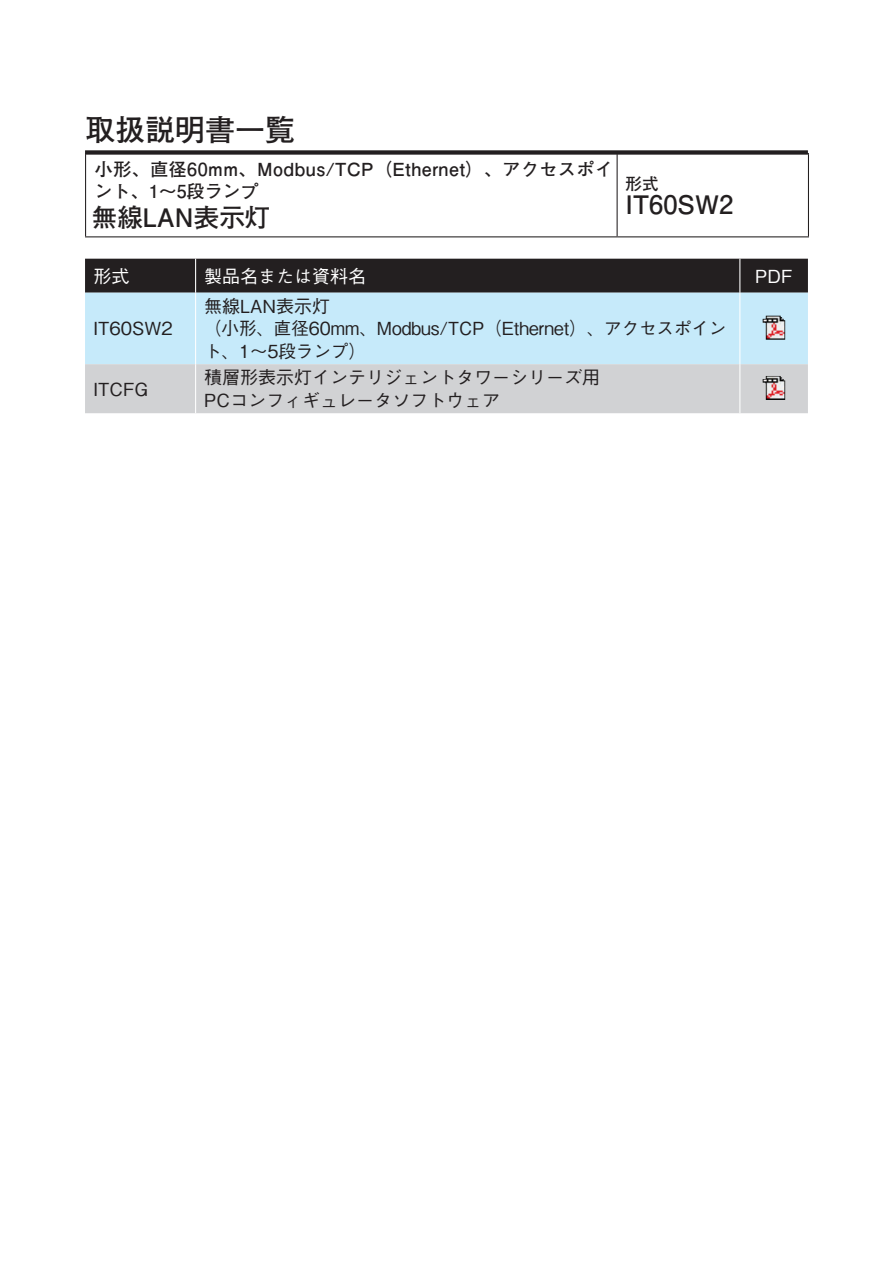
<style>
.page{position:relative;width:893px;height:1263px;background:#fff}
.page>*{position:absolute;margin:0;border:0;box-sizing:border-box;transform-origin:0 0}
.t1{font:700 30px "Futo Go B101 Pro";color:#231f20}
.t2{font:700 25.5px "Futo Go B101 Pro";color:#231f20}
.t3{font:500 18px/22.5px "Gothic BBB Pro";color:#231f20}
.t4{font:700 18px/22.5px "Futo Go B101 Pro";letter-spacing:.025em;color:#231f20}
.t5{font:500 18px "Gothic BBB Pro";color:#fff}
.t6{font:700 16.5px "Futo Go B101 Pro";color:#231f20}
</style>
<div class="page">
<div style="left:85px;top:150px;width:723px;height:5px;background:#231f20"></div>
<hr style="left:617px;top:153px;width:192px;height:1px;background:#231f20">
<hr style="left:617px;top:154px;width:1px;height:82px;background:#231f20">
<hr style="left:85px;top:154px;width:1px;height:82px;background:#231f20">
<hr style="left:808px;top:154px;width:1px;height:82px;background:#231f20">
<hr style="left:85px;top:236px;width:532px;height:1px;background:#231f20">
<hr style="left:617px;top:236px;width:192px;height:1px;background:#231f20">
<div style="left:85px;top:259px;width:723px;height:34px;background:#231f20"></div>
<div style="left:85px;top:293px;width:723px;height:71px;background:#c6eafa"></div>
<div style="left:85px;top:364px;width:723px;height:49px;background:#d1d2d4"></div>
<hr style="left:195px;top:259px;width:1px;height:34px;background:#fff">
<hr style="left:739px;top:259px;width:1px;height:34px;background:#fff">
<hr style="left:195px;top:293px;width:1px;height:71px;background:#fff">
<hr style="left:739px;top:293px;width:1px;height:71px;background:#fff">
<hr style="left:195px;top:364px;width:1px;height:49px;background:#fff">
<hr style="left:739px;top:364px;width:1px;height:49px;background:#fff">
<img style="left:763px;top:316px;width:22px;height:24px">
<img style="left:763px;top:376px;width:22px;height:24px">
<h1 class="t1" style="left:85px;top:106px;width:211px">取扱説明書一覧</h1>
<p class="t4" style="left:95px;top:155px;width:519px">小形、直径60mm、Modbus/TCP（Ethernet）、アクセスポイント、～1 5段ランプ</p>
<h2 class="t2" style="left:92px;top:197px;width:180px">無線LAN表示灯</h2>
<p class="t6" style="left:626px;top:171px;width:34px">形式</p>
<h2 class="t2" style="left:626px;top:184px;width:109px">IT60SW2</h2>
<p class="t5" style="left:94px;top:261px;width:37px">形式</p>
<p class="t3" style="left:94px;top:315px;width:81px">IT60SW2</p>
<p class="t3" style="left:94px;top:375px;width:56px">ITCFG</p>
<p class="t5" style="left:204px;top:261px;width:163px">製品名または資料名</p>
<p class="t3" style="left:204px;top:293px;width:524px">無線LAN表示灯<br>（小形、直径60mm、Modbus/TCP（Ethernet）、アクセスポイント、1～5段ランプ(</p>
<p class="t3" style="left:204px;top:364px;width:398px">積層形表示灯インテリジェントタワーシリーズ用</p>
<p class="t3" style="left:204px;top:387px;width:297px">PCコンフィギュレータソフトウェア</p>
<p class="t5" style="left:755px;top:261px;width:39px">PDF</p>
</div>
